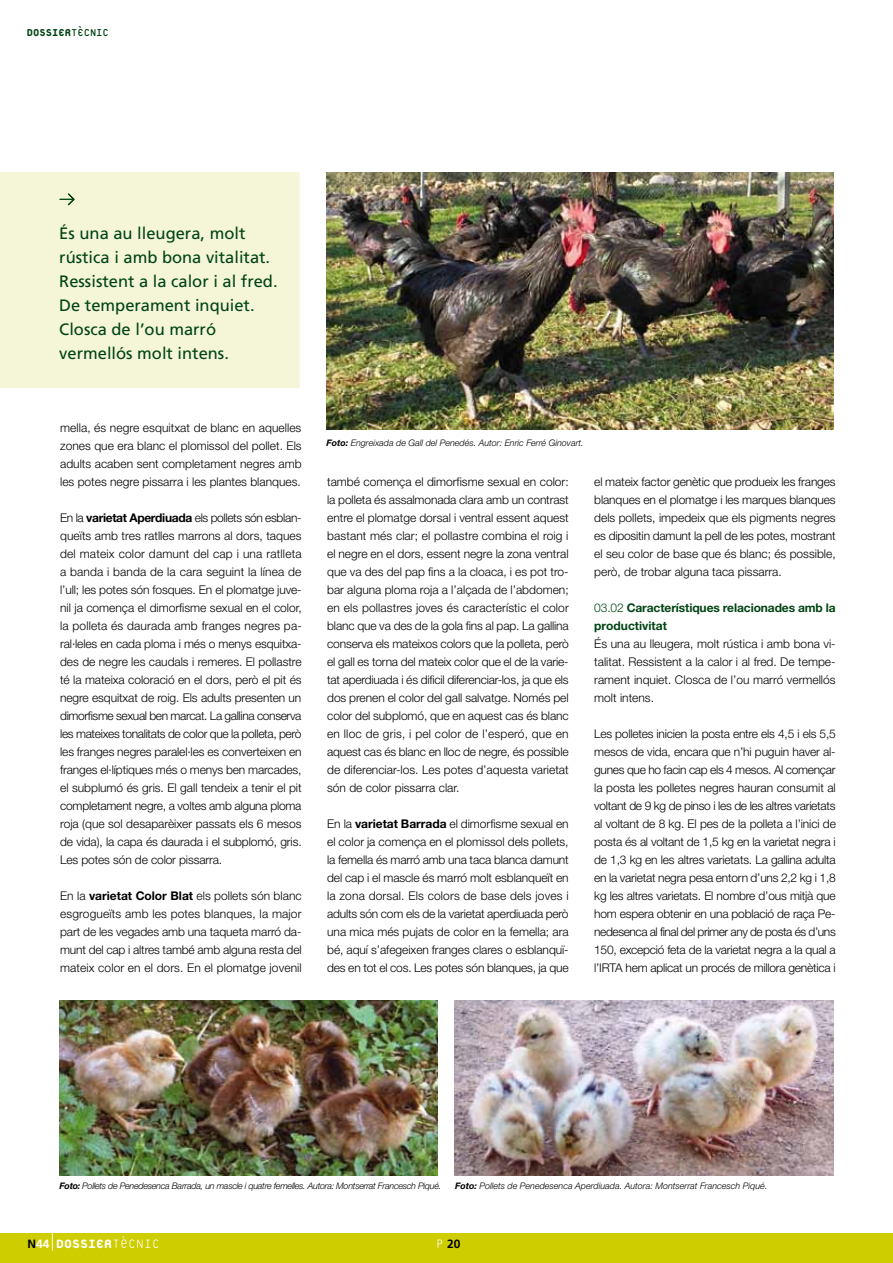
<style>
.page{position:relative;width:893px;height:1263px;background:#fff}
.page>*{position:absolute;margin:0;border:0;box-sizing:border-box;transform-origin:0 0}
.t1{font:800 18px "Platelet";color:#fff;scale:.96 1}
.t2{font:16.5px/24px "Frutiger";color:#004413}
.t3{font:800 15px "Platelet";color:#004413;scale:.91 1}
.t4{font:300 12px/18px "Helvetica Neue LT Pro";color:#000;text-align:justify}
.t5{font:700 12px/18px "Helvetica Neue LT Pro";letter-spacing:-.01em;color:#004413}
.t6{font:700 12px "Frutiger";color:#000}
.t7{font:italic 300 9px "Helvetica Neue LT Pro";color:#000}
.t8{font:italic 300 9px "Helvetica Neue LT Pro";letter-spacing:-.03em;color:#000}
.s1{font-weight:400}
.s2{font-weight:700}
.s3{font-weight:300}
.s4{font-family:"Frutiger";font-weight:700;font-size:12px;color:#000}
.s5{font-family:"Frutiger";font-weight:700;font-size:12px}
</style>
<div class="page">
<div style="left:0;top:1233px;width:893px;height:30px;background:#cdcd00"></div>
<svg style="left:437px;top:1239px;width:5px;height:9px"></svg>
<svg style="left:52px;top:1233px;width:1px;height:17px"></svg>
<svg style="left:113px;top:1236px;width:45px;height:12px"></svg>
<img style="left:326px;top:172px;width:507px;height:257px">
<div style="left:0;top:172px;width:300px;height:216px;background:#f5f5d8"></div>
<svg style="left:59px;top:193px;width:16px;height:12px"></svg>
<img style="left:455px;top:1001px;width:378px;height:175px">
<img style="left:60px;top:1001px;width:378px;height:175px">
<p class="t3" style="left:27px;top:26px;width:92px">DOSSIER<span class="s1">TÈCNIC</span></p>
<h2 class="t2" style="left:59px;top:221px;width:220px">És una au lleugera, molt rústica i amb bona vitalitat.<br>Ressistent a la calor i al fred.<br>De temperament inquiet.<br>Closca de l’ou marró vermellós molt intens.</h2>
<p class="t4" style="left:60px;top:418px;width:243px">mella, és negre esquitxat de blanc en aquelles zones que era blanc el plomissol del pollet. Els adults acaben sent completament negres amb les potes negre pissarra i les plantes blanques.</p>
<p class="t4" style="left:60px;top:508px;width:243px">En la <span class="s2">varietat Aperdiuada</span> els pollets són esblan&shy;queïts amb tres ratlles marrons al dors, taques del mateix color damunt del cap i una ratlleta a banda i banda de la cara seguint la línea de l’ull; les potes són fosques. En el plomatge juve&shy;nil ja comença el dimorfisme sexual en el color, la polleta és daurada amb franges negres pa&shy;ral·leles en cada ploma i més o menys esquitxa&shy;des de negre les caudals i remeres. El pollastre té la mateixa coloració en el dors, però el pit és negre esquitxat de roig. Els adults presenten un dimorfisme sexual ben marcat. La gallina conserva les mateixes tonalitats de color que la polleta, però les franges negres paralel·les es converteixen en franges el·líptiques més o menys ben marcades, el subplumó és gris. El gall tendeix a tenir el pit completament negre, a voltes amb alguna ploma roja (que sol desaparèixer passats els 6 mesos de vida), la capa és daurada i el subplomó, gris.<br>Les potes són de color pissarra.</p>
<p class="t4" style="left:60px;top:886px;width:243px">En la <span class="s2">varietat Color Blat</span> els pollets són blanc esgrogueïts amb les potes blanques, la major part de les vegades amb una taqueta marró da&shy;munt del cap i altres també amb alguna resta del mateix color en el dors. En el plomatge jovenil</p>
<p class="t7" style="left:326px;top:438px;width:259px"><span class="s2">Foto:</span> Engreixada de Gall del Penedés. Autor: Enric Ferré Ginovart.</p>
<p class="t4" style="left:327px;top:472px;width:243px">també comença el dimorfisme sexual en color: la polleta és assalmonada clara amb un contrast entre el plomatge dorsal i ventral essent aquest bastant més clar; el pollastre combina el roig i el negre en el dors, essent negre la zona ventral que va des del pap fins a la cloaca, i es pot tro&shy;bar alguna ploma roja a l’alçada de l’abdomen; en els pollastres joves és característic el color blanc que va des de la gola fins al pap. La gallina conserva els mateixos colors que la polleta, però el gall es torna del mateix color que el de la varie&shy;tat aperdiuada i és dificil diferenciar-los, ja que els dos prenen el color del gall salvatge. Només pel color del subplomó, que en aquest cas és blanc en lloc de gris, i pel color de l’esperó, que en aquest cas és blanc en lloc de negre, és possible de diferenciar-los. Les potes d’aquesta varietat són de color pissarra clar.</p>
<p class="t4" style="left:327px;top:814px;width:243px">En la <span class="s2">varietat Barrada</span> el dimorfisme sexual en el color ja comença en el plomissol dels pollets, la femella és marró amb una taca blanca damunt del cap i el mascle és marró molt esblanqueït en la zona dorsal. Els colors de base dels joves i adults són com els de la varietat aperdiuada però una mica més pujats de color en la femella; ara bé, aquí s’afegeixen franges clares o esblanquï&shy;des en tot el cos. Les potes són blanques, ja que</p>
<p class="t4" style="left:594px;top:473px;width:243px">el mateix factor genètic que produeix les franges blanques en el plomatge i les marques blanques dels pollets, impedeix que els pigments negres es dipositin damunt la pell de les potes, mostrant el seu color de base que és blanc; és possible, però, de trobar alguna taca pissarra.</p>
<p class="t5" style="left:594px;top:598px;width:243px"><span class="s3">03.02</span> Característiques relacionades amb la productivitat</p>
<p class="t4" style="left:594px;top:635px;width:243px">És una au lleugera, molt rústica i amb bona vi&shy;talitat. Ressistent a la calor i al fred. De tempe&shy;rament inquiet. Closca de l’ou marró vermellós molt intens.</p>
<p class="t4" style="left:594px;top:725px;width:243px">Les polletes inicien la posta entre els 4,5 i els 5,5 mesos de vida, encara que n’hi puguin haver al&shy;gunes que ho facin cap els 4 mesos. Al començar la posta les polletes negres hauran consumit al voltant de 9 kg de pinso i les de les altres varietats al voltant de 8 kg. El pes de la polleta a l’inici de posta és al voltant de 1,5 kg en la varietat negra i de 1,3 kg en les altres varietats. La gallina adulta en la varietat negra pesa entorn d’uns 2,2 kg i 1,8 kg les altres varietats. El nombre d’ous mitjà que hom espera obtenir en una població de raça Pe&shy;nedesenca al final del primer any de posta és d’uns 150, excepció feta de la varietat negra a la qual a l’IRTA hem aplicat un procés de millora genètica i</p>
<p class="t8" style="left:60px;top:1180px;width:383px"><span class="s2">Foto:</span> Pollets de Penedesenca Barrada, un mascle i quatre femelles. Autora: Montserrat Francesch Piqué.</p>
<p class="t7" style="left:455px;top:1180px;width:314px"><span class="s2">Foto:</span> Pollets de Penedesenca Aperdiuada. Autora: Montserrat Francesch Piqué.</p>
<h1 class="t1" style="left:28px;top:1235px;width:89px"><span class="s4">N</span><span class="s5">44</span> DOSSIER</h1>
<p class="t6" style="left:447px;top:1237px;width:15px">20</p>
</div>
